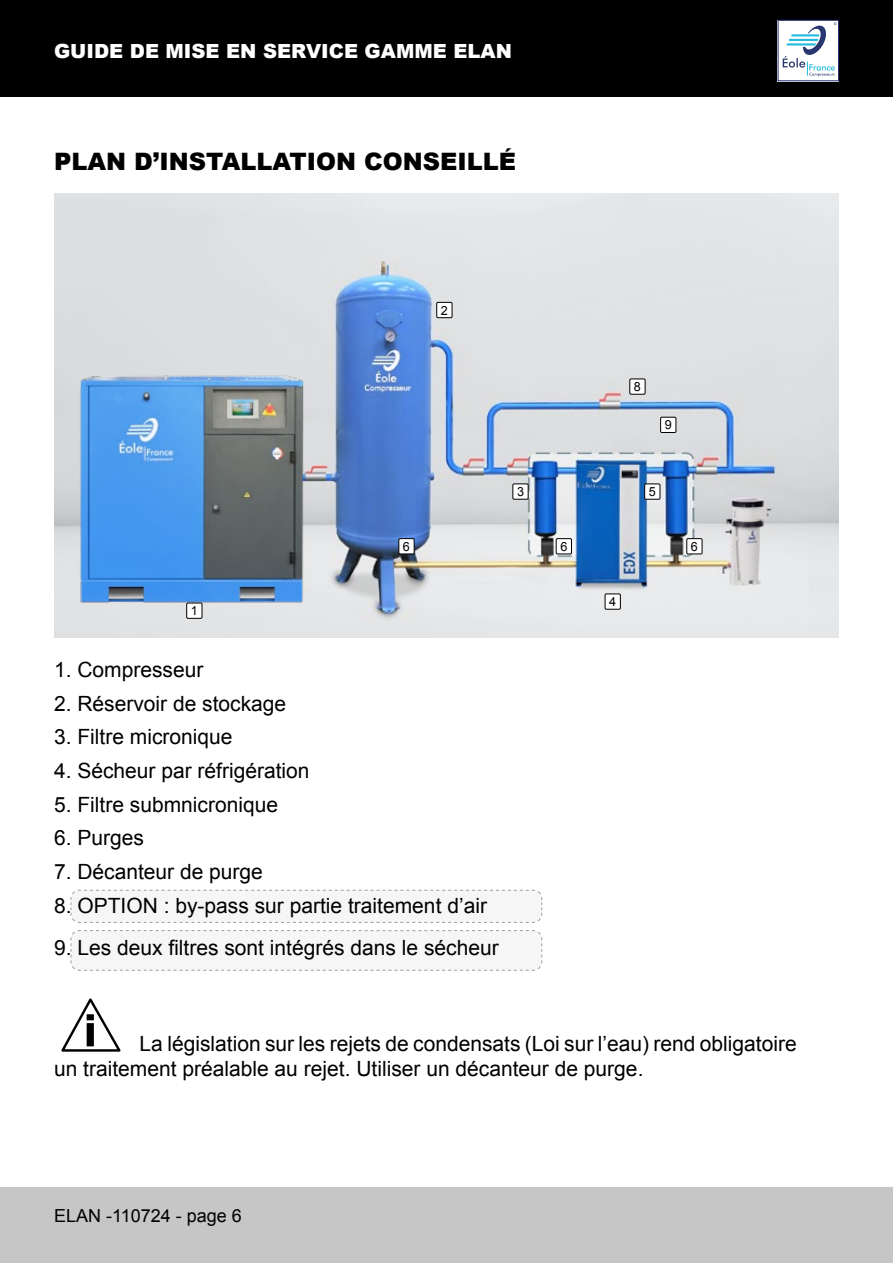
<style>
.page{position:relative;width:893px;height:1263px;background:#fff}
.page>*{position:absolute;margin:0;border:0;box-sizing:border-box;transform-origin:0 0}
.t1{font:900 24px "Arial";color:#000}
.t2{font:21px/25.2px "Arial";color:#000}
.t3{font:900 19.5px "Arial";color:#fff}
.t4{font:18px "Arial";color:#000}
.t5{font:12.6px "Arial";color:#000}
</style>
<div class="page">
<div style="left:0;top:1187px;width:893px;height:76px;background:#c6c6c6"></div>
<div style="left:0;top:0;width:893px;height:96px;background:#000"></div>
<div style="left:778px;top:20px;width:60px;height:61px;background:#fff"></div>
<div style="left:778px;top:20px;width:61px;height:61px;border:1px solid #20286d"></div>
<svg style="left:783px;top:22px;width:54px;height:54px"></svg>
<div style="left:70px;top:889px;width:473px;height:34px;background:#f6f6f6"></div>
<div style="left:70px;top:930px;width:473px;height:41px;background:#f6f6f6"></div>
<img style="left:54px;top:193px;width:785px;height:445px">
<svg style="left:61px;top:998px;width:60px;height:54px"></svg>
<div style="left:187px;top:603px;width:15px;height:15px;background:#fff"></div>
<div style="left:186px;top:603px;width:16px;height:16px;border:1px solid #000"></div>
<div style="left:399px;top:539px;width:15px;height:15px;background:#fff"></div>
<div style="left:398px;top:538px;width:17px;height:16px;border:1px solid #000"></div>
<div style="left:556px;top:539px;width:15px;height:15px;background:#fff"></div>
<div style="left:556px;top:538px;width:16px;height:16px;border:1px solid #000"></div>
<div style="left:687px;top:539px;width:15px;height:15px;background:#fff"></div>
<div style="left:686px;top:538px;width:16px;height:16px;border:1px solid #000"></div>
<div style="left:605px;top:594px;width:15px;height:15px;background:#fff"></div>
<div style="left:605px;top:593px;width:16px;height:17px;border:1px solid #000"></div>
<div style="left:630px;top:379px;width:15px;height:15px;background:#fff"></div>
<div style="left:629px;top:378px;width:16px;height:17px;border:1px solid #000"></div>
<div style="left:661px;top:417px;width:15px;height:15px;background:#fff"></div>
<div style="left:660px;top:417px;width:16px;height:16px;border:1px solid #000"></div>
<div style="left:437px;top:302px;width:15px;height:16px;background:#fff"></div>
<div style="left:436px;top:302px;width:16px;height:16px;border:1px solid #000"></div>
<div style="left:513px;top:484px;width:15px;height:15px;background:#fff"></div>
<div style="left:512px;top:483px;width:17px;height:17px;border:1px solid #000"></div>
<div style="left:645px;top:484px;width:15px;height:15px;background:#fff"></div>
<div style="left:644px;top:483px;width:16px;height:17px;border:1px solid #000"></div>
<img style="left:74px;top:370px;width:239px;height:238px">
<p class="t3" style="left:54px;top:37px;width:459px">GUIDE DE MISE EN SERVICE GAMME ELAN</p>
<p class="t1" style="left:54px;top:144px;width:464px">PLAN D’INSTALLATION CONSEILLÉ</p>
<p class="t5" style="left:441px;top:302px;width:9px">2</p>
<p class="t5" style="left:634px;top:378px;width:9px">8</p>
<p class="t5" style="left:665px;top:417px;width:9px">9</p>
<p class="t5" style="left:517px;top:483px;width:9px">3</p>
<p class="t5" style="left:649px;top:483px;width:9px">5</p>
<p class="t5" style="left:191px;top:603px;width:9px">1</p>
<p class="t5" style="left:403px;top:538px;width:9px">6</p>
<p class="t5" style="left:560px;top:538px;width:9px">6</p>
<p class="t5" style="left:691px;top:538px;width:9px">6</p>
<p class="t5" style="left:609px;top:593px;width:9px">4</p>
<p class="t2" style="left:54px;top:657px;width:151px">1. Compresseur</p>
<p class="t2" style="left:54px;top:691px;width:234px">2. Réservoir de stockage</p>
<p class="t2" style="left:54px;top:724px;width:180px">3. Filtre micronique</p>
<p class="t2" style="left:54px;top:758px;width:257px">4. Sécheur par réfrigération</p>
<p class="t2" style="left:54px;top:792px;width:226px">5. Filtre submnicronique</p>
<p class="t2" style="left:54px;top:826px;width:91px">6. Purges</p>
<p class="t2" style="left:54px;top:859px;width:210px">7. Décanteur de purge</p>
<p class="t2" style="left:54px;top:893px;width:434px">8. OPTION : by-pass sur partie traitement d’air</p>
<p class="t2" style="left:54px;top:935px;width:446px">9. Les deux filtres sont intégrés dans le sécheur</p>
<p class="t2" style="left:54px;top:1031px;width:744px;text-indent:86px">La législation sur les rejets de condensats (Loi sur l’eau) rend obligatoire un traitement préalable au rejet. Utiliser un décanteur de purge.</p>
<p class="t4" style="left:54px;top:1204px;width:189px">ELAN -110724 - page 6</p>
</div>
